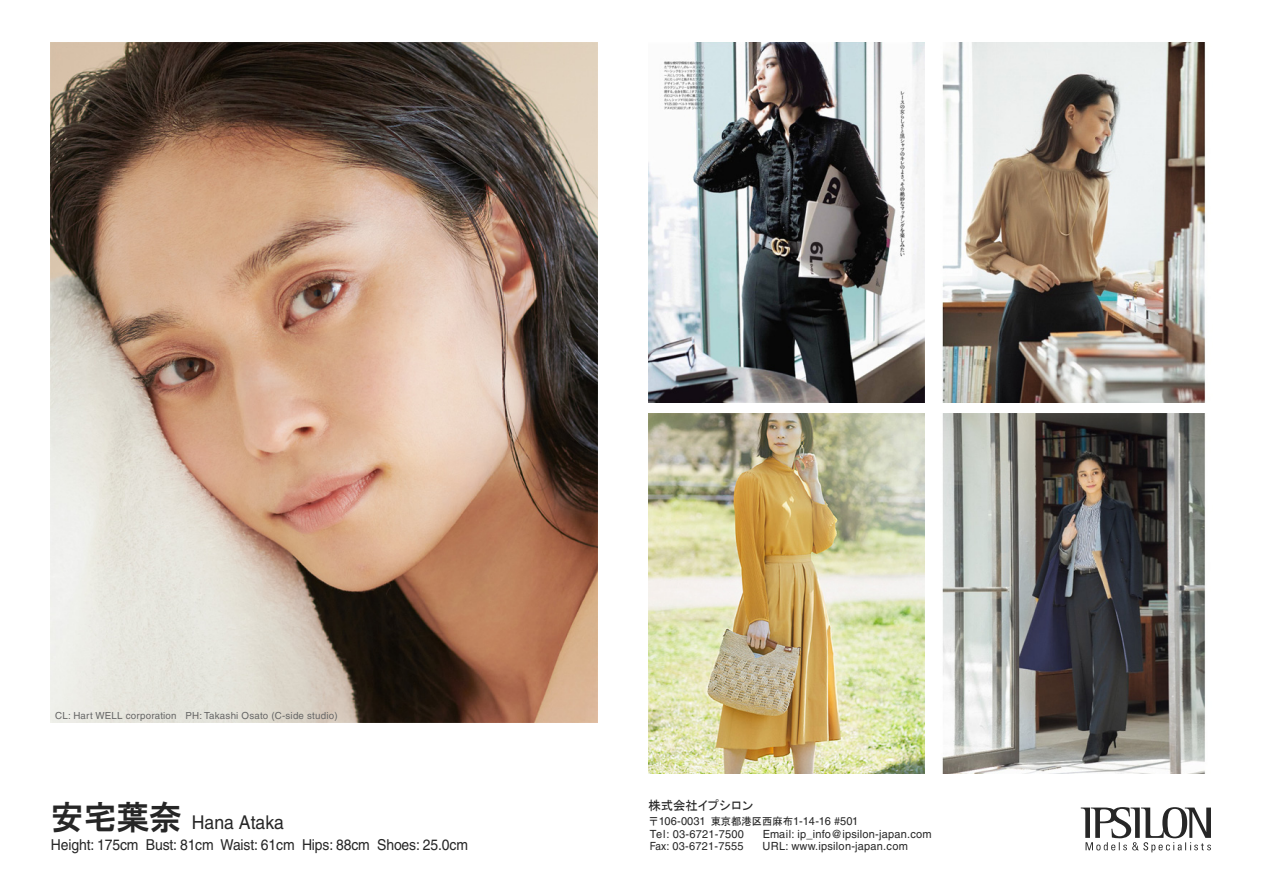
<style>
.page{position:relative;width:1263px;height:893px;background:#fff}
.page>*{position:absolute;margin:0;border:0;box-sizing:border-box;transform-origin:0 0}
.t1{font:18.9px "Helvetica";color:#262626;scale:.93 1}
.t2{font:15px "Helvetica";letter-spacing:-.01em;color:#262626;scale:.93 1}
.t3{font:12.75px "MS Gothic";letter-spacing:-.06em;color:#262626}
.t4{font:11.25px/12.8px "Helvetica";letter-spacing:.02em;color:#262626}
.t5{font:11.25px "Helvetica";letter-spacing:.02em;color:#262626;scale:.9 1}
.t6{font:9.75px "Helvetica";letter-spacing:.02em;color:#666}
.s1{font-family:"HGP Gothic E";font-size:32.85px}
.s2{font-family:"MS Gothic";font-size:10.5px}
</style>
<div class="page">
<img style="left:942px;top:43px;width:264px;height:360px">
<img style="left:648px;top:414px;width:277px;height:360px">
<img style="left:942px;top:414px;width:263px;height:360px">
<img style="left:648px;top:43px;width:277px;height:360px">
<img style="left:51px;top:43px;width:546px;height:680px">
<svg style="left:1081px;top:807px;width:130px;height:45px"></svg>
<p class="t6" style="left:55px;top:709px;width:284px">CL: Hart WELL corporation PH: Takashi Osato (C-side studio)</p>
<h1 class="t1" style="left:51px;top:811px;width:252px"><span class="s1">安宅葉奈</span> Hana Ataka</h1>
<p class="t3" style="left:648px;top:799px;width:107px">株式会社イプシロン</p>
<p class="t4" style="left:648px;top:815px;width:211px"><span class="s2">〒</span>106-0031 <span class="s2">東京都港区西麻布</span>1-14-16 #501<br>Tel: 03-6721-7500</p>
<p class="t4" style="left:763px;top:827px;width:171px">Email: ip_info@ipsilon-japan.com</p>
<h2 class="t2" style="left:51px;top:836px;width:450px">Height: 175cm Bust: 81cm Waist: 61cm Hips: 88cm Shoes: 25.0cm</h2>
<p class="t5" style="left:650px;top:840px;width:106px">Fax: 03-6721-7555</p>
<p class="t4" style="left:763px;top:840px;width:147px">URL: www.ipsilon-japan.com</p>
</div>
